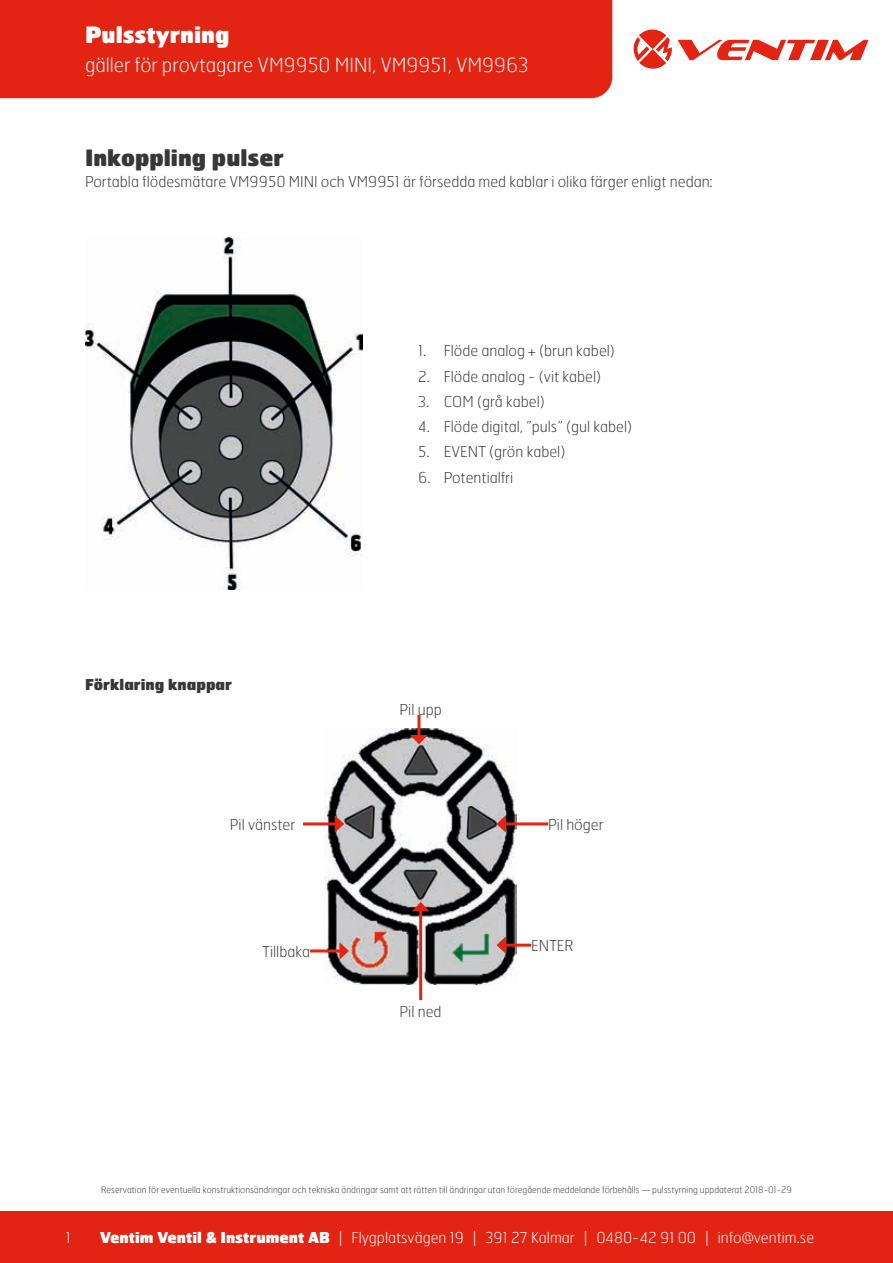
<style>
.page{position:relative;width:893px;height:1263px;background:#fff}
.page>*{position:absolute;margin:0;border:0;box-sizing:border-box;transform-origin:0 0}
.t1{font:900 22.5px "Hermes FB";color:#373736}
.t2{font:900 22.5px "Hermes FB";color:#fff}
.t3{font:100 19.5px "Hermes FB";color:#fff}
.t4{font:100 15px "Hermes FB";color:#373736}
.t5{font:100 15px "Hermes FB";color:#fff}
.t6{font:900 15px "Hermes FB";color:#373736}
.t7{font:100 9px "Hermes FB";color:#373736}
.s1{font-weight:900}
</style>
<div class="page">
<div style="left:0;top:1212px;width:893px;height:51px;background:#e42413"></div>
<div style="left:0;top:0;width:612px;height:98px;background:#e42413"></div>
<svg style="left:634px;top:30px;width:38px;height:39px"></svg>
<svg style="left:678px;top:40px;width:190px;height:20px"></svg>
<img style="left:85px;top:238px;width:278px;height:351px">
<img style="left:325px;top:729px;width:192px;height:255px">
<hr style="left:417px;top:715px;width:3px;height:23px;background:#e42413">
<svg style="left:410px;top:735px;width:18px;height:9px"></svg>
<hr style="left:503px;top:944px;width:28px;height:3px;background:#e42413">
<svg style="left:496px;top:936px;width:10px;height:18px"></svg>
<hr style="left:310px;top:949px;width:32px;height:3px;background:#e42413">
<svg style="left:339px;top:942px;width:10px;height:18px"></svg>
<hr style="left:419px;top:908px;width:3px;height:92px;background:#e42413">
<svg style="left:412px;top:902px;width:17px;height:9px"></svg>
<hr style="left:303px;top:822px;width:34px;height:3px;background:#e42413">
<svg style="left:335px;top:815px;width:9px;height:18px"></svg>
<hr style="left:503px;top:822px;width:45px;height:3px;background:#e42413">
<svg style="left:496px;top:815px;width:10px;height:18px"></svg>
<h1 class="t2" style="left:85px;top:20px;width:146px">Pulsstyrning</h1>
<h2 class="t3" style="left:85px;top:52px;width:445px">gäller för provtagare VM9950 MINI, VM9951, VM9963</h2>
<h1 class="t1" style="left:85px;top:143px;width:200px">Inkoppling pulser</h1>
<p class="t4" style="left:85px;top:172px;width:629px">Portabla flödesmätare VM9950 MINI och VM9951 är försedda med kablar i olika färger enligt nedan:</p>
<p class="t4" style="left:418px;top:341px;width:198px">1. Flöde analog + (brun kabel)</p>
<p class="t4" style="left:418px;top:367px;width:184px">2. Flöde analog - (vit kabel)</p>
<p class="t4" style="left:418px;top:392px;width:128px">3. COM (grå kabel)</p>
<p class="t4" style="left:418px;top:417px;width:215px">4. Flöde digital, ”puls” (gul kabel)</p>
<p class="t4" style="left:418px;top:442px;width:149px">5. EVENT (grön kabel)</p>
<p class="t4" style="left:418px;top:468px;width:97px">6. Potentialfri</p>
<p class="t6" style="left:85px;top:674px;width:149px">Förklaring knappar</p>
<p class="t4" style="left:400px;top:700px;width:44px">Pil upp</p>
<p class="t4" style="left:230px;top:815px;width:67px">Pil vänster</p>
<p class="t4" style="left:548px;top:815px;width:57px">Pil höger</p>
<p class="t4" style="left:263px;top:942px;width:49px">Tillbaka</p>
<p class="t4" style="left:400px;top:1002px;width:43px">Pil ned</p>
<p class="t4" style="left:531px;top:936px;width:44px">ENTER</p>
<p class="t5" style="left:66px;top:1228px;width:7px">1</p>
<p class="t7" style="left:101px;top:1184px;width:692px">Reservation för eventuella konstruktionsändringar och tekniska ändringar samt att rätten till ändringar utan föregående meddelande förbehålls — pulsstyrning uppdaterat 2018-01-29</p>
<p class="t5" style="left:100px;top:1228px;width:716px"><span class="s1">Ventim Ventil &amp; Instrument AB</span> | Flygplatsvägen 19 | 391 27 Kalmar | 0480-42 91 00 | info@ventim.se</p>
</div>
